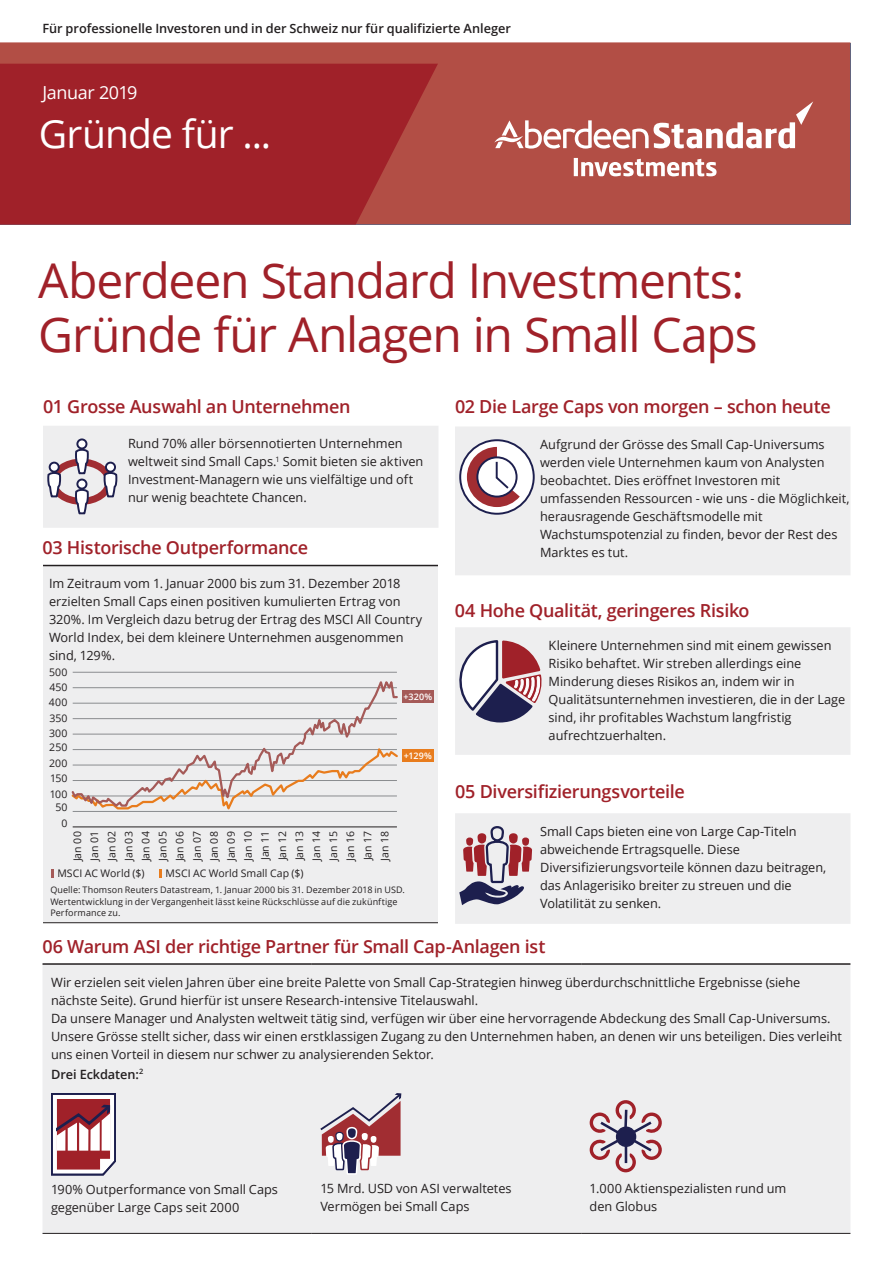
<style>
.page{position:relative;width:893px;height:1263px;background:#fff}
.page>*{position:absolute;margin:0;border:0;box-sizing:border-box;transform-origin:0 0}
.t1{font:48px/54px "Open Sans";letter-spacing:-.025em;color:#a02129}
.t2{font:39px "Open Sans";letter-spacing:-.02em;color:#fff}
.t3{font:600 18px "Open Sans";letter-spacing:-.015em;color:#a02129}
.t4{font:18px "Open Sans";letter-spacing:-.02em;color:#fff}
.t5{font:12.75px/18px "Open Sans";color:#231f20}
.t6{font:600 12.75px "Open Sans";letter-spacing:-.005em;color:#231f20}
.t7{font:10.5px/17.1px "Open Sans";letter-spacing:.005em;color:#231f20;text-align:justify}
.t8{font:9px/11.2px "Open Sans";letter-spacing:.01em;color:#231f20}
.t9{font:600 9px "Open Sans";letter-spacing:.015em;color:#fff}
</style>
<div class="page">
<div style="left:0;top:42px;width:850px;height:183px;background:#b24e45"></div>
<svg style="left:0;top:64px;width:438px;height:161px;background:#a1252b"></svg>
<svg style="left:494px;top:101px;width:319px;height:48px"></svg>
<svg style="left:574px;top:158px;width:143px;height:18px"></svg>
<div style="left:43px;top:566px;width:395px;height:102px;background:#eeeeef"></div>
<hr style="left:43px;top:922px;width:395px;height:1px;background:#231f20">
<hr style="left:43px;top:565px;width:395px;height:1px;background:#231f20">
<div style="left:43px;top:668px;width:395px;height:254px;background:#eeeeef"></div>
<hr style="left:73px;top:827px;width:324px;height:1px;background:#231f20">
<hr style="left:73px;top:672px;width:324px;height:1px;background:#8a8c8f">
<svg style="left:51px;top:869px;width:2px;height:8px"></svg>
<svg style="left:159px;top:869px;width:2px;height:8px"></svg>
<div style="left:402px;top:690px;width:32px;height:13px;background:#a55a58"></div>
<div style="left:402px;top:749px;width:32px;height:13px;background:#e87c1d"></div>
<svg style="left:71px;top:681px;width:327px;height:131px"></svg>
<div style="left:455px;top:427px;width:395px;height:148px;background:#eeeeef"></div>
<svg style="left:460px;top:440px;width:74px;height:74px"></svg>
<div style="left:459px;top:439px;width:76px;height:76px;border:2px solid #1d1f4e;border-radius:50%"></div>
<svg style="left:467px;top:447px;width:53px;height:60px"></svg>
<div style="left:43px;top:426px;width:395px;height:102px;background:#eeeeef"></div>
<div style="left:43px;top:965px;width:807px;height:268px;background:#eeeeef"></div>
<hr style="left:43px;top:1233px;width:269px;height:1px;background:#231f20">
<hr style="left:312px;top:1233px;width:269px;height:1px;background:#231f20">
<hr style="left:581px;top:1233px;width:269px;height:1px;background:#231f20">
<hr style="left:43px;top:963px;width:269px;height:2px;background:#231f20">
<hr style="left:312px;top:963px;width:269px;height:2px;background:#231f20">
<hr style="left:581px;top:963px;width:269px;height:2px;background:#231f20">
<svg style="left:50px;top:1092px;width:67px;height:84px"></svg>
<svg style="left:318px;top:1088px;width:84px;height:129px;background:#d2bcc1"></svg>
<svg style="left:589px;top:1099px;width:74px;height:73px;background:#c9b4bb"></svg>
<div style="left:455px;top:627px;width:395px;height:128px;background:#eeeeef"></div>
<svg style="left:456px;top:639px;width:86px;height:83px"></svg>
<div style="left:455px;top:813px;width:395px;height:111px;background:#eeeeef"></div>
<p class="t6" style="left:43px;top:19px;width:470px">Für professionelle Investoren und in der Schweiz nur für qualifizierte Anleger</p>
<h3 class="t4" style="left:43px;top:80px;width:97px">Januar 2019</h3>
<h2 class="t2" style="left:39px;top:107px;width:234px">Gründe für ...</h2>
<h1 class="t1" style="left:38px;top:252px;width:721px">Aberdeen Standard Investments:<br>Gründe für Anlagen in Small Caps</h1>
<h3 class="t3" style="left:43px;top:394px;width:309px">01 Grosse Auswahl an Unternehmen</h3>
<h3 class="t3" style="left:455px;top:394px;width:377px">02 Die Large Caps von morgen – schon heute</h3>
<p class="t5" style="left:128px;top:434px;width:297px">Rund 70% aller börsennotierten Unternehmen weltweit sind Small Caps.<sup>1</sup> Somit bieten sie aktiven Investment-Managern wie uns vielfältige und oft nur wenig beachtete Chancen.</p>
<h3 class="t3" style="left:43px;top:535px;width:267px">03 Historische Outperformance</h3>
<p class="t5" style="left:49px;top:574px;width:375px">Im Zeitraum vom 1. Januar 2000 bis zum 31. Dezember 2018 erzielten Small Caps einen positiven kumulierten Ertrag von 320%. Im Vergleich dazu betrug der Ertrag des MSCI All Country World Index, bei dem kleinere Unternehmen ausgenommen sind, 129%.</p>
<p class="t7" style="left:49px;top:663px;width:20px">500</p>
<p class="t7" style="left:49px;top:678px;width:20px">450</p>
<p class="t7" style="left:49px;top:694px;width:20px">400</p>
<p class="t7" style="left:49px;top:709px;width:20px">350</p>
<p class="t7" style="left:49px;top:725px;width:20px">300</p>
<p class="t7" style="left:49px;top:739px;width:20px">250</p>
<p class="t7" style="left:49px;top:754px;width:20px">200</p>
<p class="t7" style="left:50px;top:770px;width:19px">150</p>
<p class="t7" style="left:50px;top:785px;width:19px">100</p>
<p class="t7" style="left:55px;top:799px;width:14px">50</p>
<p class="t7" style="left:62px;top:814px;width:8px">0</p>
<p class="t9" style="left:403px;top:691px;width:30px">+320%</p>
<p class="t9" style="left:404px;top:750px;width:30px">+129%</p>
<p class="t7" style="left:69px;top:861px;width:31px;rotate:-90deg">Jan 00<br>Jan 01<br>Jan 02<br>Jan 03<br>Jan 04<br>Jan 05<br>Jan 06<br>Jan 07<br>Jan 08<br>Jan 09<br>Jan 10<br>Jan 11<br>Jan 12<br>Jan 13<br>Jan 14<br>Jan 15<br>Jan 16<br>Jan 17<br>Jan 18</p>
<p class="t8" style="left:50px;top:884px;width:356px">Quelle: Thomson Reuters Datastream, 1. Januar 2000 bis 31. Dezember 2018 in USD.<br>Wertentwicklung in der Vergangenheit lässt keine Rückschlüsse auf die zukünftige<br>Performance zu.</p>
<p class="t7" style="left:57px;top:865px;width:89px">MSCI AC World ($)</p>
<p class="t7" style="left:166px;top:865px;width:139px">MSCI AC World Small Cap ($)</p>
<p class="t5" style="left:540px;top:435px;width:311px">Aufgrund der Grösse des Small Cap-Universums werden viele Unternehmen kaum von Analysten beobachtet. Dies eröffnet Investoren mit umfassenden Ressourcen - wie uns - die Möglichkeit, herausragende Geschäftsmodelle mit Wachstumspotenzial zu finden, bevor der Rest des Marktes es tut.</p>
<h3 class="t3" style="left:455px;top:598px;width:296px">04 Hohe Qualität, geringeres Risiko</h3>
<p class="t5" style="left:549px;top:636px;width:298px">Kleinere Unternehmen sind mit einem gewissen Risiko behaftet. Wir streben allerdings eine Minderung dieses Risikos an, indem wir in Qualitätsunternehmen investieren, die in der Lage sind, ihr profitables Wachstum langfristig aufrechtzuerhalten.</p>
<h3 class="t3" style="left:455px;top:779px;width:231px">05 Diversifizierungsvorteile</h3>
<p class="t5" style="left:540px;top:822px;width:288px">Small Caps bieten eine von Large Cap-Titeln abweichende Ertragsquelle. Diese Diversifizierungsvorteile können dazu beitragen, das Anlagerisiko breiter zu streuen und die Volatilität zu senken.</p>
<h3 class="t3" style="left:43px;top:934px;width:504px">06 Warum ASI der richtige Partner für Small Cap-Anlagen ist</h3>
<p class="t5" style="left:51px;top:972px;width:792px">Wir erzielen seit vielen Jahren über eine breite Palette von Small Cap-Strategien hinweg überdurchschnittliche Ergebnisse (siehe nächste Seite). Grund hierfür ist unsere Research-intensive Titelauswahl.<br>Da unsere Manager und Analysten weltweit tätig sind, verfügen wir über eine hervorragende Abdeckung des Small Cap-Universums.<br>Unsere Grösse stellt sicher, dass wir einen erstklassigen Zugang zu den Unternehmen haben, an denen wir uns beteiligen. Dies verleiht uns einen Vorteil in diesem nur schwer zu analysierenden Sektor.</p>
<p class="t6" style="left:51px;top:1065px;width:94px">Drei Eckdaten:<sup>2</sup></p>
<p class="t5" style="left:51px;top:1179px;width:229px">190% Outperformance von Small Caps gegenüber Large Caps seit 2000</p>
<p class="t5" style="left:320px;top:1179px;width:193px">15 Mrd. USD von ASI verwaltetes<br>Vermögen bei Small Caps</p>
<p class="t5" style="left:590px;top:1179px;width:198px">1.000 Aktienspezialisten rund um den Globus</p>
</div>
